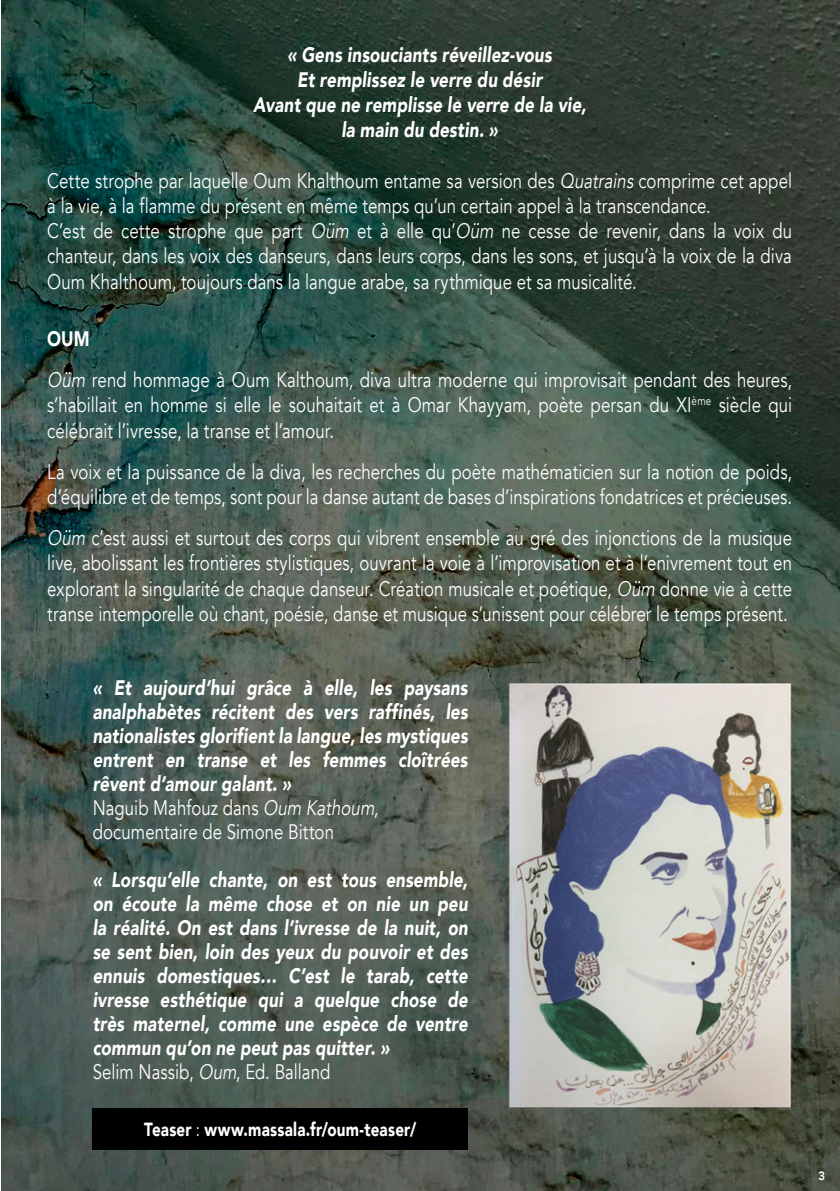
<style>
.page{position:relative;width:840px;height:1191px;background:#fff}
.page>*{position:absolute;margin:0;border:0;box-sizing:border-box;transform-origin:0 0}
.t1{font:21px/25.2px "Avenir";letter-spacing:.005em;color:#fff;text-align:justify;scale:.8 1}
.t2{font:italic 900 21px/24px "Avenir";letter-spacing:.01em;color:#fff;text-align:justify;scale:.8 1}
.t3{font:900 21px "Avenir";color:#fff;scale:.8 1}
.t4{font:900 19px "Avenir";letter-spacing:.015em;color:#fff;scale:.8 1}
.t5{font:800 12px "Avenir";color:#fff}
.s1{font-weight:400}
</style>
<div class="page">
<img style="left:1px;top:0;width:838px;height:1191px">
<img style="left:467px;top:681px;width:325px;height:427px">
<div style="left:93px;top:1108px;width:374px;height:41px;background:#000"></div>
<p class="t2" style="left:287px;top:42px;width:332px">« Gens insouciants réveillez-vous</p>
<p class="t2" style="left:297px;top:67px;width:308px">Et remplissez le verre du désir</p>
<p class="t2" style="left:253px;top:93px;width:418px">Avant que ne remplisse le verre de la vie,</p>
<p class="t2" style="left:341px;top:118px;width:197px">la main du destin. »</p>
<p class="t1" style="left:47px;top:168px;width:931px">Cette strophe par laquelle Oum Khalthoum entame sa version des Quatrains comprime cet appel à la vie, à la flamme du présent en même temps qu’un certain appel à la transcendance.</p>
<p class="t1" style="left:47px;top:219px;width:931px">C’est de cette strophe que part Oüm et à elle qu’Oüm ne cesse de revenir, dans la voix du chanteur, dans les voix des danseurs, dans leurs corps, dans les sons, et jusqu’à la voix de la diva Oum Khalthoum, toujours dans la langue arabe, sa rythmique et sa musicalité.</p>
<p class="t3" style="left:47px;top:320px;width:55px">OUM</p>
<p class="t1" style="left:47px;top:367px;width:932px">Oüm rend hommage à Oum Kalthoum, diva ultra moderne qui improvisait pendant des heures, s’habillait en homme si elle le souhaitait et à Omar Khayyam, poète persan du XI<sup>ème</sup> siècle qui célébrait l’ivresse, la transe et l’amour.</p>
<p class="t1" style="left:47px;top:459px;width:932px">La voix et la puissance de la diva, les recherches du poète mathématicien sur la notion de poids, d’équilibre et de temps, sont pour la danse autant de bases d’inspirations fondatrices et précieuses.</p>
<p class="t1" style="left:47px;top:525px;width:932px">Oüm c’est aussi et surtout des corps qui vibrent ensemble au gré des injonctions de la musique live, abolissant les frontières stylistiques, ouvrant la voie à l’improvisation et à l’enivrement tout en explorant la singularité de chaque danseur. Création musicale et poétique, Oüm donne vie à cette transe intemporelle où chant, poésie, danse et musique s’unissent pour célébrer le temps présent.</p>
<p class="t2" style="left:93px;top:675px;width:470px">« Et aujourd’hui grâce à elle, les paysans analphabètes récitent des vers raffinés, les nationalistes glorifient la langue, les mystiques entrent en transe et les femmes cloîtrées rêvent d’amour galant. »</p>
<p class="t1" style="left:93px;top:796px;width:358px">Naguib Mahfouz dans Oum Kathoum,</p>
<p class="t1" style="left:93px;top:819px;width:303px">documentaire de Simone Bitton</p>
<p class="t2" style="left:93px;top:867px;width:470px">« Lorsqu’elle chante, on est tous ensemble, on écoute la même chose et on nie un peu la réalité. On est dans l’ivresse de la nuit, on se sent bien, loin des yeux du pouvoir et des ennuis domestiques… C’est le tarab, cette ivresse esthétique qui a quelque chose de très maternel, comme une espèce de ventre commun qu’on ne peut pas quitter. »</p>
<p class="t1" style="left:93px;top:1059px;width:298px">Selim Nassib, Oum, Ed. Balland</p>
<p class="t4" style="left:144px;top:1112px;width:341px">Teaser <span class="s1">:</span> www.massala.fr/oum-teaser/</p>
<p class="t5" style="left:817px;top:1166px;width:9px">3</p>
</div>
